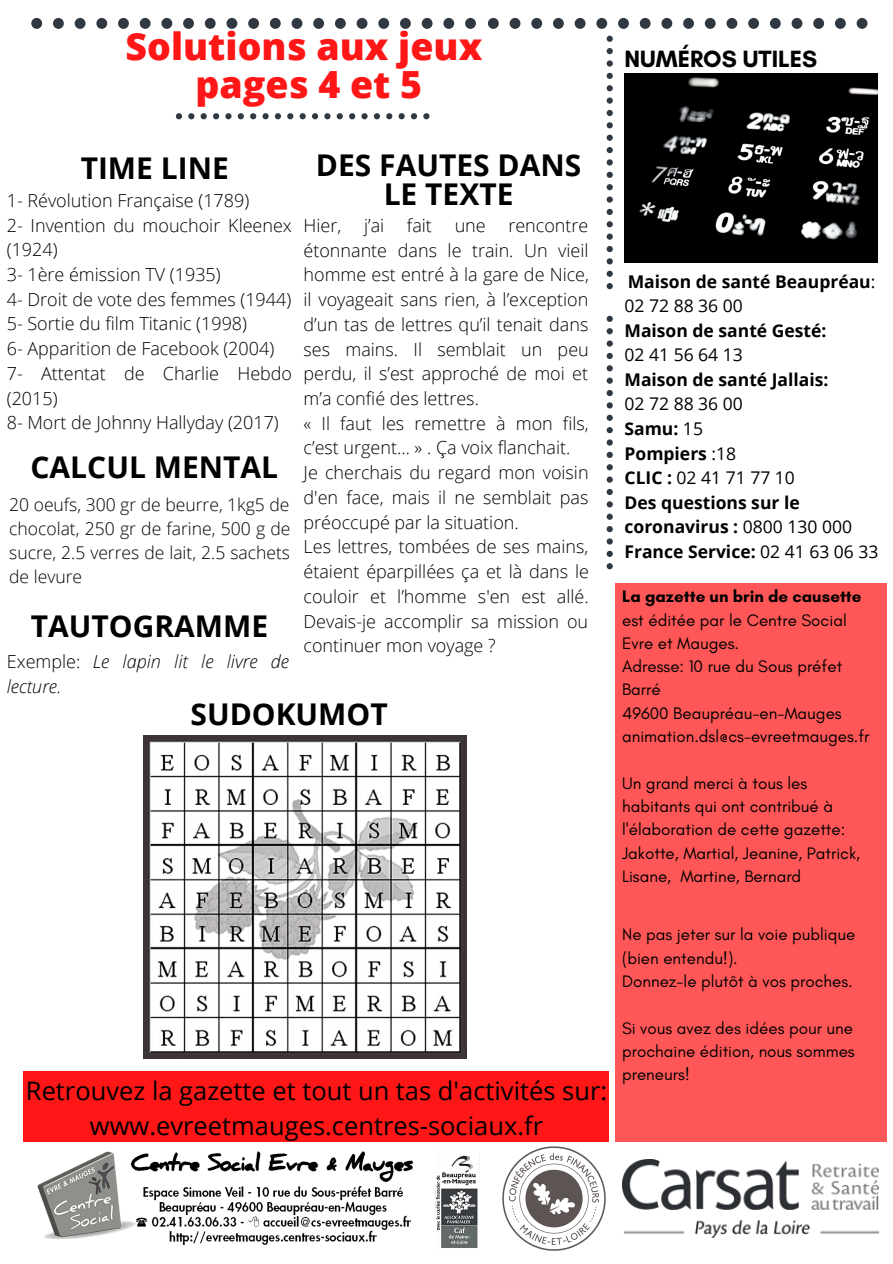
<style>
.page{position:relative;width:893px;height:1264px;background:#fff}
.page>*{position:absolute;margin:0;border:0;box-sizing:border-box;transform-origin:0 0}
.t1{font:800 37.5px/38.2px "Open Sans";color:#ff1616;text-align:center}
.t2{font:700 30px/29.2px "Open Sans";color:#000;text-align:center}
.t3{font:25.5px/34.8px "Open Sans";color:#000;text-align:center}
.t4{font:700 24px "Glacial Indifference";color:#000}
.t5{font:300 18px/24.8px "Open Sans";color:#000}
.t6{font:italic 300 18px/24.8px "Open Sans";color:#000}
.t7{font:700 17.55px/24.5px "Open Sans";color:#000}
.t8{font:300 17.55px/24.2px "Open Sans";color:#000;text-align:justify}
.t9{font:17.55px "Open Sans";color:#000}
.t10{font:16.95px/23.2px "Glacial Indifference";color:#000}
.t11{font:700 16.95px "Glacial Indifference";color:#000}
.s1{font-style:normal}
.s2{font-weight:400}
</style>
<div class="page">
<img style="left:37px;top:1151px;width:443px;height:97px">
<svg style="left:606px;top:36px;width:6px;height:253px"></svg>
<svg style="left:606px;top:316px;width:6px;height:253px"></svg>
<img style="left:502px;top:1146px;width:103px;height:104px">
<img style="left:622px;top:1159px;width:256px;height:78px">
<img style="left:624px;top:73px;width:253px;height:189px">
<div style="left:615px;top:583px;width:271px;height:559px;background:#ff5757"></div>
<svg style="left:31px;top:18px;width:445px;height:11px"></svg>
<svg style="left:488px;top:18px;width:379px;height:11px"></svg>
<svg style="left:176px;top:113px;width:253px;height:6px"></svg>
<div style="left:23px;top:1071px;width:586px;height:71px;background:#ff1616"></div>
<img style="left:144px;top:736px;width:322px;height:322px">
<h1 class="t1" style="left:125px;top:26px;width:358px">Solutions aux jeux pages 4 et 5</h1>
<h3 class="t4" style="left:624px;top:44px;width:194px">NUMÉROS UTILES</h3>
<h2 class="t2" style="left:81px;top:153px;width:150px">TIME LINE</h2>
<p class="t5" style="left:7px;top:187px;width:287px">1- Révolution Française (1789)<br>2- Invention du mouchoir Kleenex (1924)<br>3- 1ère émission TV (1935)<br>4- Droit de vote des femmes (1944)<br>5- Sortie du film Titanic (1998)<br>6- Apparition de Facebook (2004)<br>7- Attentat de Charlie Hebdo (2015)<br>8- Mort de Johnny Hallyday (2017)</p>
<h2 class="t2" style="left:31px;top:452px;width:249px">CALCUL MENTAL</h2>
<p class="t8" style="left:9px;top:492px;width:283px">20 oeufs, 300 gr de beurre, 1kg5 de chocolat, 250 gr de farine, 500 g de sucre, 2.5 verres de lait, 2.5 sachets de levure</p>
<h2 class="t2" style="left:31px;top:610px;width:239px">TAUTOGRAMME</h2>
<p class="t6" style="left:7px;top:649px;width:284px"><span class="s1">Exemple:</span> Le lapin lit le livre de lecture.</p>
<h2 class="t2" style="left:316px;top:150px;width:267px">DES FAUTES DANS<br>LE TEXTE</h2>
<p class="t5" style="left:303px;top:212px;width:39px">Hier,</p>
<p class="t5" style="left:364px;top:212px;width:22px">j’ai</p>
<p class="t5" style="left:407px;top:212px;width:26px">fait</p>
<p class="t5" style="left:454px;top:212px;width:33px">une</p>
<p class="t5" style="left:303px;top:212px;width:287px;text-indent:205px">rencontre étonnante dans le train. Un vieil homme est entré à la gare de Nice, il voyageait sans rien, à l’exception d’un tas de lettres qu’il tenait dans ses mains. Il semblait un peu perdu, il s’est approché de moi et m’a confié des lettres.<br>« Il faut les remettre à mon fils, c’est urgent… » . Ça voix flanchait.<br>Je cherchais du regard mon voisin d'en face, mais il ne semblait pas préoccupé par la situation.<br>Les lettres, tombées de ses mains, étaient éparpillées ça et là dans le couloir et l’homme s'en est allé.<br>Devais-je accomplir sa mission ou continuer mon voyage ?</p>
<h2 class="t2" style="left:190px;top:699px;width:199px">SUDOKUMOT</h2>
<p class="t7" style="left:624px;top:269px;width:252px">Maison de santé Beaupréau<span class="s2">:<br>02 72 88 36 00</span></p>
<p class="t7" style="left:624px;top:318px;width:203px">Maison de santé Gesté:</p>
<p class="t9" style="left:624px;top:343px;width:120px">02 41 56 64 13</p>
<p class="t7" style="left:624px;top:367px;width:205px">Maison de santé Jallais:</p>
<p class="t7" style="left:624px;top:391px;width:255px"><span class="s2">02 72 88 36 00<br></span>Samu: <span class="s2">15<br></span>Pompiers <span class="s2">:18<br></span>CLIC : <span class="s2">02 41 71 77 10<br></span>Des questions sur le coronavirus : <span class="s2">0800 130 000<br></span>France Service: <span class="s2">02 41 63 06 33</span></p>
<p class="t11" style="left:622px;top:586px;width:241px">La gazette un brin de causette</p>
<p class="t10" style="left:622px;top:608px;width:249px">est éditée par le Centre Social<br>Evre et Mauges.<br>Adresse: 10 rue du Sous préfet<br>Barré<br>49600 Beaupréau-en-Mauges animation.dsl@cs-evreetmauges.fr</p>
<p class="t10" style="left:622px;top:771px;width:239px">Un grand merci à tous les habitants qui ont contribué à l'élaboration de cette gazette:<br>Jakotte, Martial, Jeanine, Patrick,<br>Lisane, Martine, Bernard</p>
<h3 class="t3" style="left:26px;top:1072px;width:582px">Retrouvez la gazette et tout un tas d'activités sur: www.evreetmauges.centres-sociaux.fr</h3>
<p class="t10" style="left:622px;top:922px;width:235px">Ne pas jeter sur la voie publique (bien entendu!).<br>Donnez-le plutôt à vos proches.</p>
<p class="t10" style="left:622px;top:1015px;width:234px;text-align:justify">Si vous avez des idées pour une prochaine édition, nous sommes preneurs!</p>
</div>
